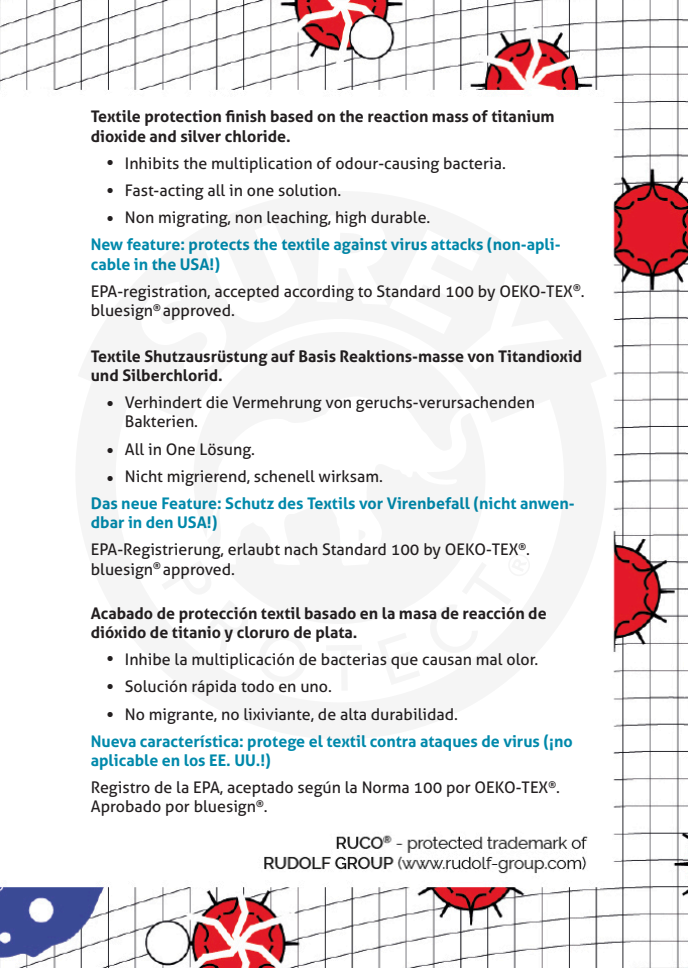
<style>
.page{position:relative;width:688px;height:968px;background:#fff}
.page>*{position:absolute;margin:0;border:0;box-sizing:border-box;transform-origin:0 0}
.t1{font:20px "Aller";color:#231f20}
.t2{font:16px/19.2px "Aller";color:#231f20}
.t3{font:700 16px/19.2px "Aller";color:#231f20}
.t4{font:700 16px/19.2px "Aller";color:#0089ab}
</style>
<div class="page">
<img style="left:0;top:0;width:687px;height:967px">
<svg style="left:75px;top:191px;width:531px;height:548px"></svg>
<svg style="left:161px;top:496px;width:87px;height:159px"></svg>
<svg style="left:258px;top:633px;width:49px;height:49px"></svg>
<svg style="left:326px;top:644px;width:36px;height:46px"></svg>
<svg style="left:377px;top:632px;width:43px;height:53px"></svg>
<svg style="left:429px;top:554px;width:100px;height:99px"></svg>
<p class="t3" style="left:91px;top:107px;width:465px">Textile protection finish based on the reaction mass of titanium dioxide and silver chloride.</p>
<p class="t2" style="left:125px;top:153px;width:382px">Inhibits the multiplication of odour-causing bacteria.</p>
<p class="t2" style="left:125px;top:181px;width:218px">Fast-acting all in one solution.</p>
<p class="t2" style="left:125px;top:208px;width:307px">Non migrating, non leaching, high durable.</p>
<p class="t4" style="left:91px;top:235px;width:471px">New feature: protects the textile against virus attacks (non-apli&shy;cable in the USA!)</p>
<p class="t2" style="left:91px;top:281px;width:495px">EPA-registration, accepted according to Standard 100 by OEKO-TEX<sup>®</sup>. bluesign<sup>®</sup> approved.</p>
<p class="t3" style="left:91px;top:346px;width:492px">Textile Shutzausrüstung auf Basis Reaktions-masse von Titandioxid und Silberchlorid.</p>
<p class="t2" style="left:125px;top:393px;width:411px">Verhindert die Vermehrung von geruchs-verursachenden<br>Bakterien.</p>
<p class="t2" style="left:125px;top:439px;width:131px">All in One Lösung.</p>
<p class="t2" style="left:125px;top:466px;width:259px">Nicht migrierend, schenell wirksam.</p>
<p class="t4" style="left:91px;top:493px;width:485px">Das neue Feature: Schutz des Textils vor Virenbefall (nicht anwen&shy;dbar in den USA!)</p>
<p class="t2" style="left:91px;top:540px;width:440px">EPA-Registrierung, erlaubt nach Standard 100 by OEKO-TEX<sup>®</sup>. bluesign<sup>®</sup> approved.</p>
<p class="t3" style="left:91px;top:603px;width:457px">Acabado de protección textil basado en la masa de reacción de dióxido de titanio y cloruro de plata.</p>
<p class="t2" style="left:125px;top:649px;width:414px">Inhibe la multiplicación de bacterias que causan mal olor.</p>
<p class="t2" style="left:125px;top:677px;width:208px">Solución rápida todo en uno.</p>
<p class="t2" style="left:125px;top:704px;width:334px">No migrante, no lixiviante, de alta durabilidad.</p>
<p class="t4" style="left:91px;top:731px;width:483px">Nueva característica: protege el textil contra ataques de virus (¡no aplicable en los EE. UU.!)</p>
<p class="t2" style="left:91px;top:777px;width:470px">Registro de la EPA, aceptado según la Norma 100 por OEKO-TEX<sup>®</sup>.<br>Aprobado por bluesign<sup>®</sup>.</p>
<p class="t1" style="left:106px;top:150px;width:10px">•</p>
<p class="t1" style="left:106px;top:178px;width:10px">•</p>
<p class="t1" style="left:106px;top:206px;width:10px">•</p>
<p class="t1" style="left:106px;top:391px;width:10px">•</p>
<p class="t1" style="left:106px;top:438px;width:10px">•</p>
<p class="t1" style="left:106px;top:466px;width:10px">•</p>
<p class="t1" style="left:106px;top:646px;width:10px">•</p>
<p class="t1" style="left:106px;top:674px;width:10px">•</p>
<p class="t1" style="left:106px;top:702px;width:10px">•</p>
</div>
